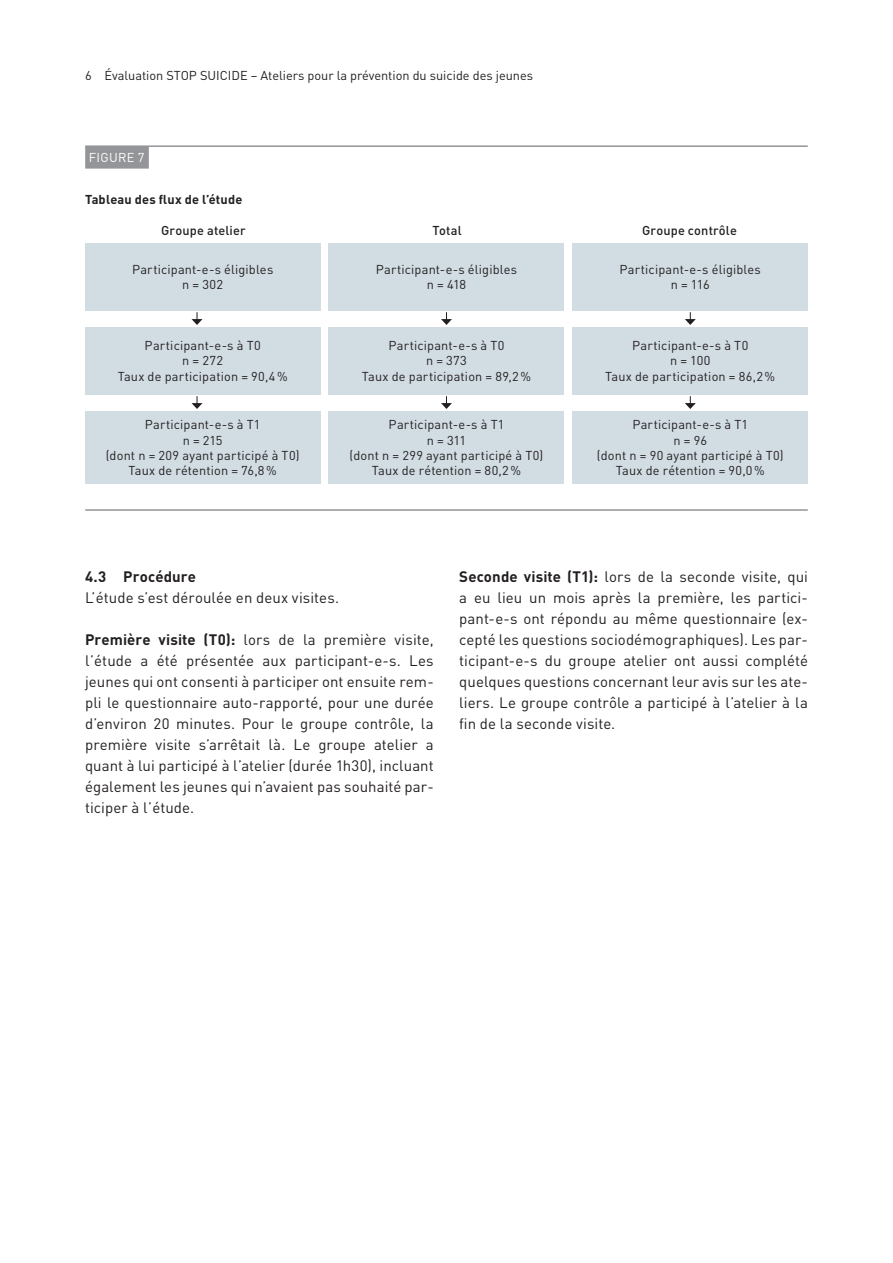
<style>
.page{position:relative;width:893px;height:1263px;background:#fff}
.page>*{position:absolute;margin:0;border:0;box-sizing:border-box;transform-origin:0 0}
.t1{font:15px/21px "DIN Pro";letter-spacing:.005em;color:#231f20;text-align:justify}
.t2{font:700 15px "DIN Pro";letter-spacing:.005em;color:#231f20}
.t3{font:12.75px/15.3px "DIN Pro";letter-spacing:.01em;color:#231f20;text-align:center}
.t4{font:500 12.75px "DIN Pro";letter-spacing:.015em;color:#231f20}
.t5{font:700 12.75px "DIN Pro";letter-spacing:.015em;color:#231f20}
.t6{font:12.75px "DIN Pro";letter-spacing:.02em;color:#fff}
.s1{font-weight:700}
</style>
<div class="page">
<hr style="left:85px;top:145px;width:723px;height:2px;background:#939598">
<div style="left:85px;top:146px;width:64px;height:23px;background:#939598"></div>
<hr style="left:85px;top:509px;width:723px;height:2px;background:#939598">
<div style="left:85px;top:243px;width:235px;height:67px;background:#d1dce3"></div>
<div style="left:85px;top:327px;width:235px;height:67px;background:#d1dce3"></div>
<div style="left:85px;top:411px;width:235px;height:73px;background:#d1dce3"></div>
<div style="left:329px;top:243px;width:235px;height:67px;background:#d1dce3"></div>
<div style="left:329px;top:327px;width:235px;height:67px;background:#d1dce3"></div>
<div style="left:329px;top:411px;width:235px;height:73px;background:#d1dce3"></div>
<div style="left:573px;top:243px;width:235px;height:67px;background:#d1dce3"></div>
<div style="left:573px;top:327px;width:235px;height:67px;background:#d1dce3"></div>
<div style="left:573px;top:411px;width:235px;height:73px;background:#d1dce3"></div>
<svg style="left:192px;top:312px;width:10px;height:13px"></svg>
<svg style="left:192px;top:396px;width:10px;height:13px"></svg>
<svg style="left:441px;top:312px;width:11px;height:13px"></svg>
<svg style="left:441px;top:396px;width:11px;height:13px"></svg>
<svg style="left:685px;top:312px;width:11px;height:13px"></svg>
<svg style="left:685px;top:396px;width:11px;height:13px"></svg>
<p class="t3" style="left:85px;top:67px;width:450px">6 Évaluation STOP SUICIDE – Ateliers pour la prévention du suicide des jeunes</p>
<p class="t6" style="left:89px;top:149px;width:57px">FIGURE 7</p>
<p class="t5" style="left:85px;top:191px;width:159px">Tableau des flux de l’étude</p>
<p class="t4" style="left:161px;top:221px;width:86px">Groupe atelier</p>
<p class="t4" style="left:433px;top:221px;width:31px">Total</p>
<p class="t4" style="left:642px;top:221px;width:96px">Groupe contrôle</p>
<p class="t3" style="left:132px;top:261px;width:143px">Participant-e-s éligibles n = 302</p>
<p class="t3" style="left:118px;top:337px;width:171px">Participant-e-s à T0<br>n = 272<br>Taux de participation = 90,4%</p>
<p class="t3" style="left:106px;top:417px;width:195px">Participant-e-s à T1<br>n = 215<br>(dont n = 209 ayant participé à T0)<br>Taux de rétention = 76,8%</p>
<p class="t3" style="left:376px;top:261px;width:143px">Participant-e-s éligibles n = 418</p>
<p class="t3" style="left:362px;top:337px;width:171px">Participant-e-s à T0<br>n = 373<br>Taux de participation = 89,2%</p>
<p class="t3" style="left:350px;top:417px;width:195px">Participant-e-s à T1<br>n = 311<br>(dont n = 299 ayant participé à T0)<br>Taux de rétention = 80,2%</p>
<p class="t3" style="left:620px;top:261px;width:143px">Participant-e-s éligibles n = 116</p>
<p class="t3" style="left:605px;top:337px;width:171px">Participant-e-s à T0<br>n = 100<br>Taux de participation = 86,2%</p>
<p class="t3" style="left:597px;top:417px;width:188px">Participant-e-s à T1<br>n = 96<br>(dont n = 90 ayant participé à T0)<br>Taux de rétention = 90,0%</p>
<p class="t2" style="left:85px;top:566px;width:112px">4.3 Procédure</p>
<p class="t1" style="left:85px;top:586px;width:256px">L’étude s’est déroulée en deux visites.</p>
<p class="t1" style="left:85px;top:628px;width:350px"><span class="s1">Première visite (T0):</span> lors de la première visite, l’étude a été présentée aux participant-e-s. Les jeunes qui ont consenti à participer ont ensuite rem&shy;pli le questionnaire auto-rapporté, pour une durée d’environ 20 minutes. Pour le groupe contrôle, la première visite s’arrêtait là. Le groupe atelier a quant à lui participé à l’atelier (durée 1h30), incluant également les jeunes qui n’avaient pas souhaité par&shy;ticiper à l’étude.</p>
<p class="t1" style="left:459px;top:565px;width:350px"><span class="s1">Seconde visite (T1):</span> lors de la seconde visite, qui a eu lieu un mois après la première, les partici&shy;pant-e-s ont répondu au même questionnaire (ex&shy;cepté les questions sociodémographiques). Les par&shy;ticipant-e-s du groupe atelier ont aussi complété quelques questions concernant leur avis sur les ate&shy;liers. Le groupe contrôle a participé à l’atelier à la fin de la seconde visite.</p>
</div>
